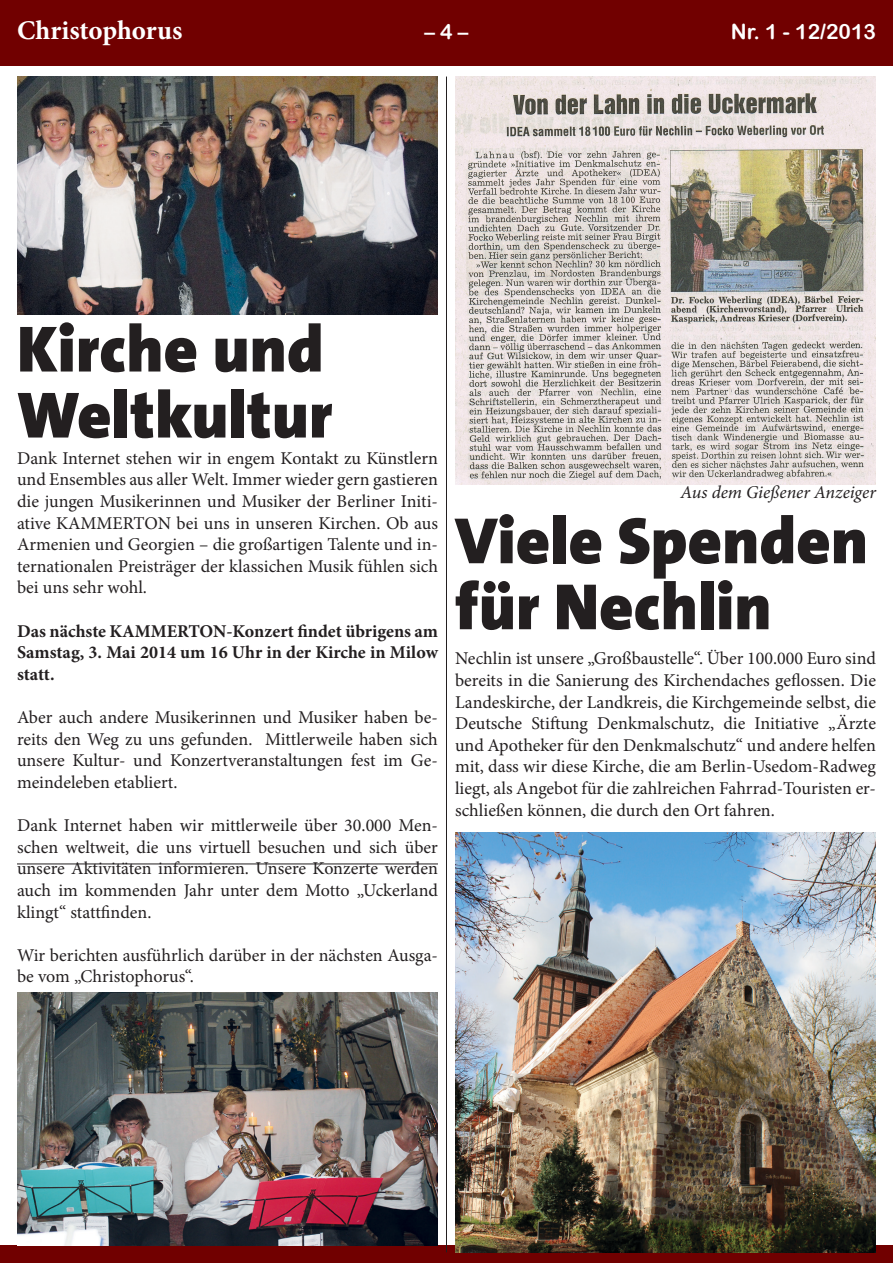
<style>
.page{position:relative;width:893px;height:1263px;background:#fff}
.page>*{position:absolute;margin:0;border:0;box-sizing:border-box;transform-origin:0 0}
.t1{font:900 66px/66px "SPD The Sans";color:#231f20}
.t2{font:700 27px "Minion Pro";color:#fff}
.t3{font:21px "Arial Rounded MT Bold";color:#fff}
.t4{font:18px/21.6px "Minion Pro";color:#231f20;text-align:justify}
.t5{font:700 18px/21.6px "Minion Pro";color:#231f20;text-align:justify}
.t6{font:italic 18px "Minion Pro";color:#231f20}
</style>
<div class="page">
<div style="left:0;top:0;width:893px;height:66px;background:#710000"></div>
<div style="left:0;top:1246px;width:893px;height:17px;background:#710000"></div>
<img style="left:455px;top:832px;width:421px;height:420px">
<img style="left:455px;top:77px;width:421px;height:408px">
<hr style="left:446px;top:77px;width:1px;height:1175px;background:#231f20">
<img style="left:17px;top:77px;width:421px;height:238px">
<hr style="left:17px;top:863px;width:421px;height:1px;background:#231f20">
<img style="left:17px;top:993px;width:421px;height:253px">
<h2 class="t2" style="left:17px;top:11px;width:167px">Christophorus</h2>
<p class="t3" style="left:424px;top:19px;width:45px">– 4 –</p>
<p class="t3" style="left:731px;top:19px;width:147px">Nr. 1 - 12/2013</p>
<h1 class="t1" style="left:17px;top:320px;width:317px">Kirche und<br>Weltkultur</h1>
<p class="t4" style="left:17px;top:447px;width:423px">Dank Internet stehen wir in engem Kontakt zu Künstlern und Ensembles aus aller Welt. Immer wieder gern gastieren die jungen Musikerinnen und Musiker der Berliner Initi&shy;ative KAMMERTON bei uns in unseren Kirchen. Ob aus Armenien und Georgien – die großartigen Talente und in&shy;ternationalen Preisträger der klassichen Musik fühlen sich bei uns sehr wohl.</p>
<p class="t5" style="left:17px;top:620px;width:422px">Das nächste KAMMERTON-Konzert findet übrigens am Samstag, 3. Mai 2014 um 16 Uhr in der Kirche in Milow statt.</p>
<p class="t4" style="left:17px;top:707px;width:422px">Aber auch andere Musikerinnen und Musiker haben be&shy;reits den Weg zu uns gefunden. Mittlerweile haben sich unsere Kultur- und Konzertveranstaltungen fest im Ge&shy;meindeleben etabliert.</p>
<p class="t4" style="left:17px;top:815px;width:422px">Dank Internet haben wir mittlerweile über 30.000 Men&shy;schen weltweit, die uns virtuell besuchen und sich über unsere Aktivitäten informieren. Unsere Konzerte werden auch im kommenden Jahr unter dem Motto „Uckerland klingt“ stattfinden.</p>
<p class="t4" style="left:17px;top:944px;width:422px">Wir berichten ausführlich darüber in der nächsten Ausga&shy;be vom „Christophorus“.</p>
<p class="t6" style="left:680px;top:480px;width:197px">Aus dem Gießener Anzeiger</p>
<h1 class="t1" style="left:455px;top:511px;width:415px">Viele Spenden für Nechlin</h1>
<p class="t4" style="left:455px;top:648px;width:422px">Nechlin ist unsere „Großbaustelle“. Über 100.000 Euro sind bereits in die Sanierung des Kirchendaches geflossen. Die Landeskirche, der Landkreis, die Kirchgemeinde selbst, die Deutsche Stiftung Denkmalschutz, die Initiative „Ärzte und Apotheker für den Denkmalschutz“ und andere helfen mit, dass wir diese Kirche, die am Berlin-Usedom-Radweg liegt, als Angebot für die zahlreichen Fahrrad-Touristen er&shy;schließen können, die durch den Ort fahren.</p>
</div>
